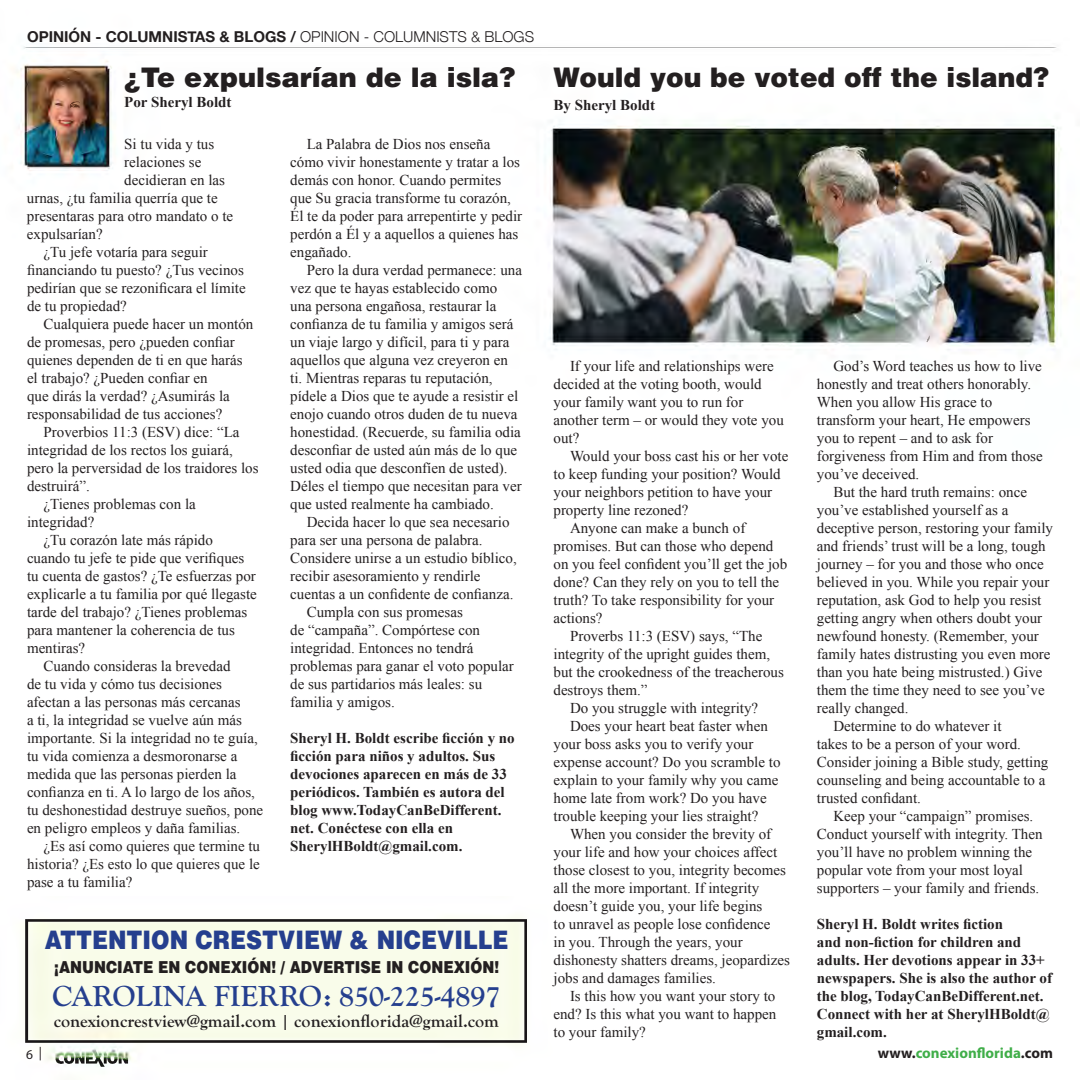
<style>
.page{position:relative;width:1080px;height:1080px;background:#fff}
.page>*{position:absolute;margin:0;border:0;box-sizing:border-box;transform-origin:0 0}
.t1{font:700 30px "Goudy Old Sty";color:#253f8e}
.t2{font:900 27px "Helvetica LT Std";color:#231f20}
.t3{font:900 25.5px "Helvetica LT Std";color:#253f8e;scale:.87 1}
.t4{font:700 18px "Goudy Old Sty";color:#231f20}
.t5{font:900 16.5px "Helvetica LT Std";color:#231f20;scale:.87 1}
.t6{font:15px/18px "Times New Roman";color:#231f20}
.t7{font:700 15px/18px "Times New Roman";color:#231f20}
.t8{font:700 15px "Helvetica Neue";color:#231f20}
.t9{font:700 15px "Myriad Pro";color:#40ae49}
.t10{font:13.5px "Myriad Pro";color:#231f20}
.s1{font-weight:300}
.s2{color:#231f20}
</style>
<div class="page">
<img style="left:16px;top:46px;width:1045px;height:1021px">
<p class="t8" style="left:27px;top:25px;width:509px">OPINIÓN - COLUMNISTAS &amp; BLOGS / <span class="s1">OPINION - COLUMNISTS &amp; BLOGS</span></p>
<p class="t2" style="left:124px;top:60px;width:393px">¿Te expulsarían de la isla?</p>
<p class="t7" style="left:124px;top:92px;width:109px">Por Sheryl Boldt</p>
<p class="t6" style="left:124px;top:135px;width:92px">Si tu vida y tus</p>
<p class="t6" style="left:124px;top:153px;width:79px">relaciones se</p>
<p class="t6" style="left:124px;top:171px;width:102px">decidieran en las</p>
<p class="t6" style="left:27px;top:189px;width:192px">urnas, ¿tu familia querría que te</p>
<p class="t6" style="left:27px;top:207px;width:208px">presentaras para otro mandato o te</p>
<p class="t6" style="left:27px;top:225px;width:77px">expulsarían?</p>
<p class="t6" style="left:27px;top:243px;width:220px;text-indent:16px">¿Tu jefe votaría para seguir financiando tu puesto? ¿Tus vecinos pedirían que se rezonificara el límite de tu propiedad?</p>
<p class="t6" style="left:27px;top:315px;width:228px;text-indent:16px">Cualquiera puede hacer un montón de promesas, pero ¿pueden confiar quienes dependen de ti en que harás el trabajo? ¿Pueden confiar en<br>que dirás la verdad? ¿Asumirás la responsabilidad de tus acciones?</p>
<p class="t6" style="left:27px;top:423px;width:233px;text-indent:16px">Proverbios 11:3 (ESV) dice: “La integridad de los rectos los guiará, pero la perversidad de los traidores los destruirá”.</p>
<p class="t6" style="left:27px;top:495px;width:170px;text-indent:16px">¿Tienes problemas con la integridad?</p>
<p class="t6" style="left:27px;top:531px;width:231px;text-indent:16px">¿Tu corazón late más rápido cuando tu jefe te pide que verifiques tu cuenta de gastos? ¿Te esfuerzas por explicarle a tu familia por qué llegaste tarde del trabajo? ¿Tienes problemas para mantener la coherencia de tus mentiras?</p>
<p class="t6" style="left:27px;top:657px;width:238px;text-indent:16px">Cuando consideras la brevedad<br>de tu vida y cómo tus decisiones afectan a las personas más cercanas<br>a ti, la integridad se vuelve aún más importante. Si la integridad no te guía, tu vida comienza a desmoronarse a medida que las personas pierden la confianza en ti. A lo largo de los años, tu deshonestidad destruye sueños, pone en peligro empleos y daña familias.</p>
<p class="t6" style="left:27px;top:837px;width:235px;text-align:justify;text-indent:16px">¿Es así como quieres que termine tu historia? ¿Es esto lo que quieres que le pase a tu familia?</p>
<p class="t6" style="left:290px;top:135px;width:234px;text-indent:16px">La Palabra de Dios nos enseña cómo vivir honestamente y tratar a los demás con honor. Cuando permites que Su gracia transforme tu corazón,<br>Él te da poder para arrepentirte y pedir perdón a Él y a aquellos a quienes has engañado.</p>
<p class="t6" style="left:290px;top:261px;width:233px;text-indent:16px">Pero la dura verdad permanece: una vez que te hayas establecido como una persona engañosa, restaurar la confianza de tu familia y amigos será un viaje largo y difícil, para ti y para aquellos que alguna vez creyeron en ti. Mientras reparas tu reputación, pídele a Dios que te ayude a resistir el enojo cuando otros duden de tu nueva honestidad. (Recuerde, su familia odia desconfiar de usted aún más de lo que usted odia que desconfíen de usted).<br>Déles el tiempo que necesitan para ver que usted realmente ha cambiado.</p>
<p class="t6" style="left:290px;top:513px;width:228px;text-indent:16px">Decida hacer lo que sea necesario para ser una persona de palabra.<br>Considere unirse a un estudio bíblico, recibir asesoramiento y rendirle cuentas a un confidente de confianza.</p>
<p class="t6" style="left:290px;top:603px;width:225px;text-indent:16px">Cumpla con sus promesas<br>de “campaña”. Compórtese con integridad. Entonces no tendrá problemas para ganar el voto popular de sus partidarios más leales: su familia y amigos.</p>
<p class="t7" style="left:290px;top:729px;width:226px">Sheryl H. Boldt escribe ficción y no ficción para niños y adultos. Sus devociones aparecen en más de 33 periódicos. También es autora del blog www.TodayCanBeDifferent. net. Conéctese con ella en<br>SherylHBoldt@gmail.com.</p>
<p class="t3" style="left:45px;top:923px;width:535px">ATTENTION CRESTVIEW &amp; NICEVILLE</p>
<p class="t5" style="left:54px;top:956px;width:513px">¡ANUNCIATE EN CONEXIÓN! / ADVERTISE IN CONEXIÓN!</p>
<p class="t1" style="left:52px;top:979px;width:450px">CAROLINA FIERRO: 850-225-4897</p>
<p class="t4" style="left:54px;top:1011px;width:447px">conexioncrestview@gmail.com | conexionflorida@gmail.com</p>
<p class="t2" style="left:554px;top:60px;width:497px">Would you be voted off the island?</p>
<p class="t7" style="left:554px;top:95px;width:103px">By Sheryl Boldt</p>
<p class="t6" style="left:554px;top:357px;width:232px;text-indent:16px">If your life and relationships were decided at the voting booth, would your family want you to run for another term – or would they vote you out?</p>
<p class="t6" style="left:554px;top:447px;width:236px;text-indent:16px">Would your boss cast his or her vote to keep funding your position? Would your neighbors petition to have your property line rezoned?</p>
<p class="t6" style="left:554px;top:519px;width:235px;text-indent:16px">Anyone can make a bunch of promises. But can those who depend on you feel confident you’ll get the job done? Can they rely on you to tell the truth? To take responsibility for your actions?</p>
<p class="t6" style="left:554px;top:627px;width:232px;text-indent:16px">Proverbs 11:3 (ESV) says, “The integrity of the upright guides them, but the crookedness of the treacherous destroys them.”</p>
<p class="t6" style="left:570px;top:699px;width:190px">Do you struggle with integrity?</p>
<p class="t6" style="left:554px;top:717px;width:229px;text-indent:16px">Does your heart beat faster when your boss asks you to verify your expense account? Do you scramble to explain to your family why you came home late from work? Do you have trouble keeping your lies straight?</p>
<p class="t6" style="left:554px;top:825px;width:238px;text-indent:16px">When you consider the brevity of your life and how your choices affect those closest to you, integrity becomes all the more important. If integrity doesn’t guide you, your life begins<br>to unravel as people lose confidence<br>in you. Through the years, your dishonesty shatters dreams, jeopardizes jobs and damages families.</p>
<p class="t6" style="left:554px;top:987px;width:224px;text-align:justify;text-indent:16px">Is this how you want your story to end? Is this what you want to happen to your family?</p>
<p class="t6" style="left:817px;top:357px;width:227px;text-indent:16px">God’s Word teaches us how to live honestly and treat others honorably.<br>When you allow His grace to transform your heart, He empowers you to repent – and to ask for forgiveness from Him and from those you’ve deceived.</p>
<p class="t6" style="left:817px;top:483px;width:238px;text-indent:16px">But the hard truth remains: once you’ve established yourself as a deceptive person, restoring your family and friends’ trust will be a long, tough journey – for you and those who once believed in you. While you repair your reputation, ask God to help you resist getting angry when others doubt your newfound honesty. (Remember, your family hates distrusting you even more than you hate being mistrusted.) Give them the time they need to see you’ve really changed.</p>
<p class="t6" style="left:817px;top:717px;width:233px;text-indent:16px">Determine to do whatever it<br>takes to be a person of your word.<br>Consider joining a Bible study, getting counseling and being accountable to a trusted confidant.</p>
<p class="t6" style="left:817px;top:807px;width:227px;text-indent:16px">Keep your “campaign” promises.<br>Conduct yourself with integrity. Then you’ll have no problem winning the popular vote from your most loyal supporters – your family and friends.</p>
<p class="t7" style="left:817px;top:915px;width:237px">Sheryl H. Boldt writes fiction<br>and non-fiction for children and adults. Her devotions appear in 33+ newspapers. She is also the author of the blog, TodayCanBeDifferent.net.<br>Connect with her at SherylHBoldt@ gmail.com.</p>
<p class="t10" style="left:26px;top:1045px;width:17px">6 |</p>
<p class="t9" style="left:878px;top:1043px;width:177px"><span class="s2">www.</span>conexionflorida<span class="s2">.com</span></p>
</div>
